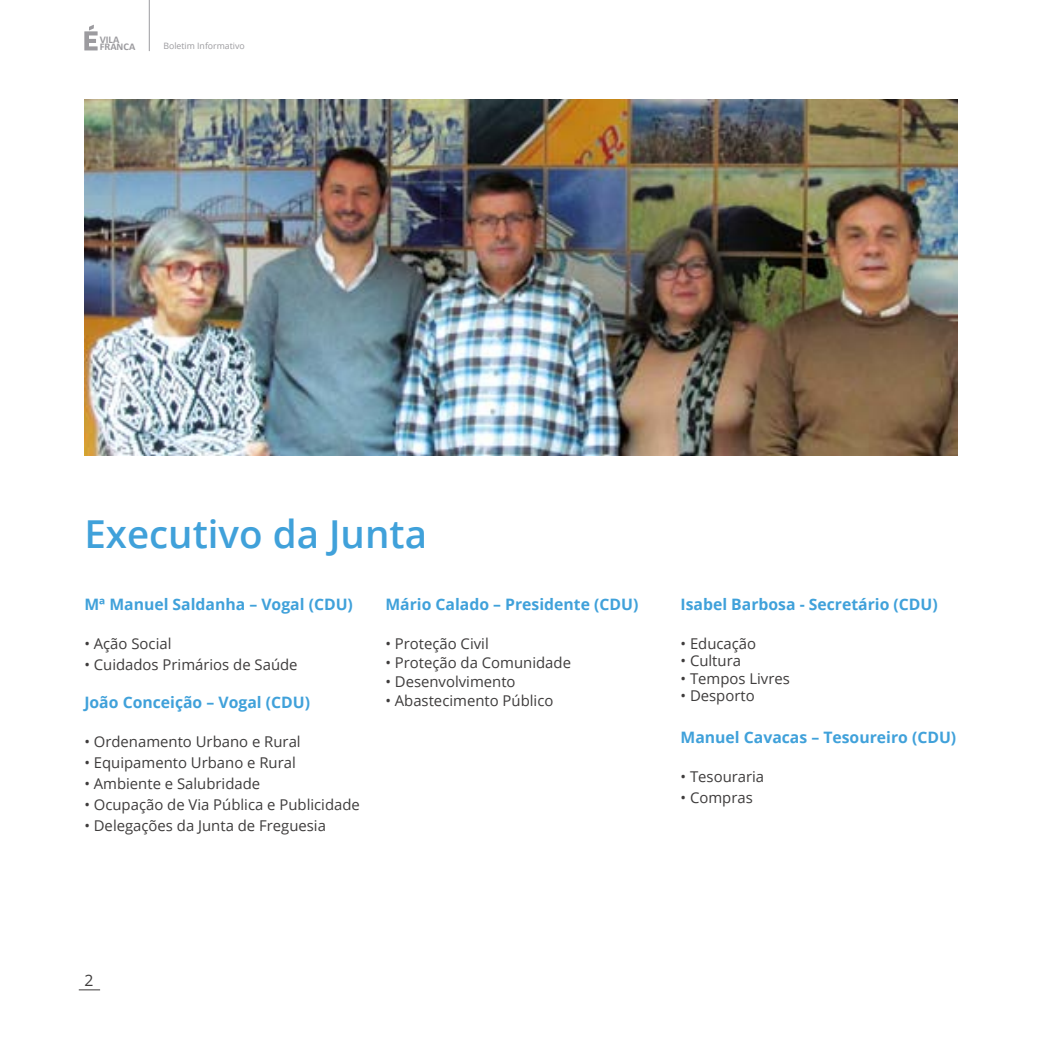
<style>
.page{position:relative;width:1042px;height:1042px;background:#fff}
.page>*{position:absolute;margin:0;border:0;box-sizing:border-box;transform-origin:0 0}
.t1{font:600 38.5px "Open Sans";color:#40a1da}
.t2{font:700 15.75px "Open Sans";color:#40a1da}
.t3{font:15.75px "Open Sans";color:#3e3c3c}
.t4{font:14.88px "Open Sans";color:#3e3c3c}
.t5{font:700 10.33px/7.7px "Calibri";color:#9c9b9f}
.t6{font:8.75px "Open Sans";color:#9c9b9f}
</style>
<div class="page">
<svg style="left:79px;top:989px;width:21px;height:1px"></svg>
<hr style="left:149px;top:0;width:1px;height:51px;background:#9c9b9f">
<svg style="left:84px;top:25px;width:14px;height:25px"></svg>
<img style="left:84px;top:99px;width:873px;height:356px">
<p class="t5" style="left:100px;top:35px;width:37px">VILA<br>FRANCA</p>
<p class="t6" style="left:163px;top:40px;width:83px">Boletim Informativo</p>
<h1 class="t1" style="left:84px;top:508px;width:344px">Executivo da Junta</h1>
<p class="t2" style="left:84px;top:593px;width:270px">Mª Manuel Saldanha – Vogal (CDU)</p>
<p class="t4" style="left:84px;top:633px;width:89px">• Ação Social</p>
<p class="t4" style="left:84px;top:654px;width:215px">• Cuidados Primários de Saúde</p>
<p class="t2" style="left:84px;top:691px;width:227px">João Conceição – Vogal (CDU)</p>
<p class="t4" style="left:84px;top:731px;width:218px">• Ordenamento Urbano e Rural</p>
<p class="t4" style="left:84px;top:752px;width:213px">• Equipamento Urbano e Rural</p>
<p class="t4" style="left:84px;top:773px;width:177px">• Ambiente e Salubridade</p>
<p class="t4" style="left:84px;top:794px;width:277px">• Ocupação de Via Pública e Publicidade</p>
<p class="t4" style="left:84px;top:815px;width:243px">• Delegações da Junta de Freguesia</p>
<p class="t2" style="left:385px;top:593px;width:254px">Mário Calado – Presidente (CDU)</p>
<p class="t4" style="left:385px;top:633px;width:105px">• Proteção Civil</p>
<p class="t4" style="left:385px;top:652px;width:187px">• Proteção da Comunidade</p>
<p class="t4" style="left:385px;top:671px;width:132px">• Desenvolvimento</p>
<p class="t4" style="left:385px;top:691px;width:170px">• Abastecimento Público</p>
<p class="t2" style="left:680px;top:593px;width:259px">Isabel Barbosa - Secretário (CDU)</p>
<p class="t4" style="left:680px;top:633px;width:77px">• Educação</p>
<p class="t4" style="left:680px;top:650px;width:62px">• Cultura</p>
<p class="t4" style="left:680px;top:668px;width:111px">• Tempos Livres</p>
<p class="t4" style="left:680px;top:685px;width:76px">• Desporto</p>
<p class="t2" style="left:680px;top:726px;width:277px">Manuel Cavacas – Tesoureiro (CDU)</p>
<p class="t4" style="left:680px;top:766px;width:85px">• Tesouraria</p>
<p class="t4" style="left:680px;top:787px;width:74px">• Compras</p>
<p class="t3" style="left:84px;top:969px;width:11px">2</p>
</div>
